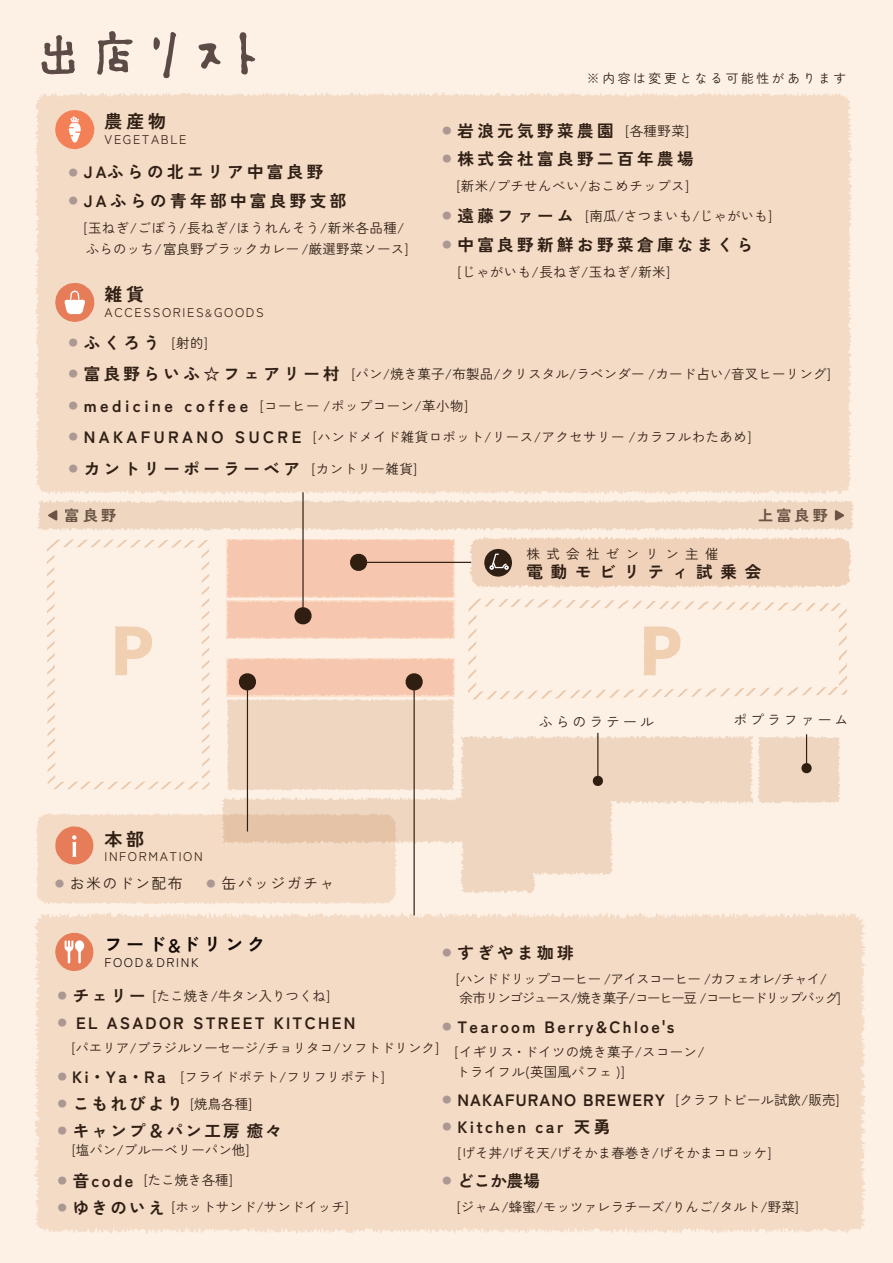
<style>
.page{position:relative;width:893px;height:1263px;background:#fdf0e4}
.page>*{position:absolute;margin:0;border:0;box-sizing:border-box;transform-origin:0 0}
.t1{font:700 18px "Zen Kaku Gothic New";letter-spacing:.21em;color:#130906}
.t2{font:700 18px "Zen Kaku Gothic New";color:#301f13}
.t3{font:700 18px "Zen Kaku Gothic New";color:#301e11}
.t4{font:700 16.5px "Zen Kaku Gothic New";letter-spacing:.21em;color:#301f14}
.t5{font:700 16.5px "Zen Kaku Gothic New";letter-spacing:.14em;color:#301f14}
.t6{font:700 16.5px "Zen Kaku Gothic New";letter-spacing:.07em;color:#301f14}
.t7{font:700 16.5px "Zen Kaku Gothic New";letter-spacing:.47em;color:#301f14}
.t8{font:15px "Zen Kaku Gothic New";letter-spacing:.09em;color:#301f14}
.t9{font:700 15px "Zen Kaku Gothic New";letter-spacing:.21em;color:#301f14}
.t10{font:13.95px "Zen Kaku Gothic New";letter-spacing:.21em;color:#301f14}
.t11{font:13.5px/19.5px "Zen Kaku Gothic New";letter-spacing:.01em;color:#301f14}
.t12{font:13.5px "Zen Kaku Gothic New";letter-spacing:.03em;color:#301f14}
.t13{font:13.5px/19.5px "Zen Kaku Gothic New";letter-spacing:-.05em;color:#301f14;text-align:center}
.t14{font:13.5px "Zen Kaku Gothic New";letter-spacing:.47em;color:#301f14}
.t15{font:12.75px "Zen Maru Gothic";letter-spacing:.21em;color:#301f14}
.t16{font:12.6px "Zen Kaku Gothic New";letter-spacing:.13em;color:#301f13}
.t17{font:12.6px "Zen Kaku Gothic New";letter-spacing:.13em;color:#301e11}
.t18{font:12.6px "Zen Kaku Gothic New";letter-spacing:.13em;color:#130906}
.s1{font-size:10.8px}
.s2{font-weight:400;font-size:13.5px}
.s3{font-family:"Koz Go Pr 6 N";font-size:9px;color:#ab9892}
.s4{font-weight:700;font-size:16.5px}
.s5{font-size:16.2px}
</style>
<div class="page">
<div style="left:34px;top:912px;width:832px;height:322px;background:#f3dbc6"></div>
<div style="left:35px;top:92px;width:817px;height:403px;background:#f3dbc6"></div>
<svg style="left:468px;top:598px;width:379px;height:101px"></svg>
<svg style="left:47px;top:539px;width:163px;height:250px"></svg>
<svg style="left:222px;top:736px;width:531px;height:157px;fill:#efd6c0"></svg>
<svg style="left:38px;top:500px;width:816px;height:31px;background:#efd8c3"></svg>
<svg style="left:758px;top:736px;width:82px;height:67px;background:#ecd4bf"></svg>
<hr style="left:806px;top:734px;width:1px;height:34px;background:#301e11">
<svg style="left:592px;top:775px;width:11px;height:11px"></svg>
<hr style="left:597px;top:733px;width:1px;height:51px;background:#301e11">
<svg style="left:55px;top:283px;width:39px;height:39px;background:#eda88e"></svg>
<svg style="left:55px;top:933px;width:38px;height:38px"></svg>
<svg style="left:55px;top:110px;width:39px;height:39px;background:#f5a384"></svg>
<hr style="left:302px;top:492px;width:2px;height:124px;background:#301e11">
<hr style="left:414px;top:682px;width:1px;height:233px;background:#301e11">
<hr style="left:247px;top:690px;width:1px;height:141px;background:#301e11">
<svg style="left:227px;top:658px;width:227px;height:132px;background:#edceb8"></svg>
<svg style="left:227px;top:539px;width:227px;height:100px;background:#f2c4ad"></svg>
<hr style="left:359px;top:562px;width:112px;height:1px;background:#301e11">
<svg style="left:41px;top:35px;width:34px;height:40px"></svg>
<svg style="left:97px;top:31px;width:36px;height:44px"></svg>
<svg style="left:239px;top:32px;width:17px;height:42px"></svg>
<svg style="left:198px;top:43px;width:23px;height:26px"></svg>
<svg style="left:153px;top:32px;width:24px;height:46px"></svg>
<svg style="left:36px;top:813px;width:361px;height:91px;background:#f0d4be"></svg>
<svg style="left:470px;top:537px;width:381px;height:51px;background:#ebcfb8"></svg>
<h1 class="t2" style="left:105px;top:111px;width:63px">農産物</h1>
<p class="t16" style="left:105px;top:132px;width:83px">VEGETABLE</p>
<p class="t4" style="left:69px;top:162px;width:256px"><sup>●</sup> JAふらの北エリア中富良野</p>
<p class="t4" style="left:69px;top:191px;width:279px"><sup>●</sup> JAふらの青年部中富良野支部</p>
<p class="t11" style="left:84px;top:217px;width:326px;line-height:21px">[玉ねぎ/ごぼう/長ねぎ/ほうれんそう/新米各品種/ふらのッち/富良野ブラックカレー/厳選野菜ソース]</p>
<h1 class="t2" style="left:105px;top:283px;width:41px">雑貨</h1>
<p class="t16" style="left:105px;top:305px;width:161px">ACCESSORIES<span class="s1">&amp;</span>GOODS</p>
<p class="t15" style="left:587px;top:70px;width:261px">※内容は変更となる可能性があります</p>
<p class="t4" style="left:442px;top:120px;width:248px"><sup>●</sup> 岩浪元気野菜農園 <span class="s2">[各種野菜]</span></p>
<p class="t4" style="left:442px;top:149px;width:252px"><sup>●</sup> 株式会社富良野二百年農場</p>
<p class="t12" style="left:442px;top:178px;width:248px">　[新米/プチせんべい/おこめチップス]</p>
<p class="t11" style="left:442px;top:206px;width:331px"><span class="s3">●</span> <span class="s4">遠藤ファーム</span> [南瓜/さつまいも/じゃがいも]</p>
<p class="t4" style="left:442px;top:234px;width:312px"><sup>●</sup> 中富良野新鮮お野菜倉庫なまくら</p>
<p class="t12" style="left:458px;top:264px;width:214px">[じゃがいも/長ねぎ/玉ねぎ/新米]</p>
<p class="t4" style="left:69px;top:332px;width:141px"><sup>●</sup> ふくろう <span class="s2">[射的]</span></p>
<p class="t11" style="left:69px;top:364px;width:763px"><span class="s3">●</span> <span class="s4">富良野らいふ☆ フェアリー村</span> [パン/焼き菓子/布製品/クリスタル/ラベンダー /カード占い/音叉ヒーリング]</p>
<p class="t12" style="left:69px;top:398px;width:401px"><span class="s3">●</span> <span class="s4">med ici ne coffee</span> [コーヒー /ポップコーン/革小物]</p>
<p class="t12" style="left:69px;top:429px;width:684px"><span class="s3">●</span> <span class="s4">NAKAFU RANO SUCRE</span> [ハンドメイド雑貨ロボット/リース/アクセサリー /カラフルわたあめ]</p>
<p class="t4" style="left:69px;top:458px;width:350px"><sup>●</sup> カントリーポーラーベア <span class="s2">[カントリー雑貨]</span></p>
<p class="t9" style="left:65px;top:506px;width:53px">富良野</p>
<p class="t9" style="left:758px;top:506px;width:71px">上富良野</p>
<p class="t14" style="left:527px;top:546px;width:193px">株式会社ゼンリン主催</p>
<p class="t7" style="left:527px;top:561px;width:236px">電動モビリティ試乗会</p>
<h1 class="t3" style="left:105px;top:828px;width:41px">本部</h1>
<p class="t17" style="left:105px;top:849px;width:100px">INFORMATION</p>
<p class="t8" style="left:55px;top:875px;width:129px"><sup>●</sup> お米のドン配布</p>
<p class="t8" style="left:207px;top:875px;width:129px"><sup>●</sup> 缶バッジガチャ</p>
<p class="t10" style="left:539px;top:713px;width:117px">ふらのラテール</p>
<p class="t10" style="left:733px;top:712px;width:117px">ポプラファーム</p>
<h1 class="t1" style="left:105px;top:933px;width:162px">フード<span class="s5">＆</span>ドリンク</h1>
<p class="t18" style="left:105px;top:955px;width:96px">FOOD<span class="s1">＆</span>DRINK</p>
<p class="t4" style="left:442px;top:943px;width:133px"><sup>●</sup> すぎやま珈琲</p>
<p class="t13" style="left:442px;top:969px;width:400px">[ハンドドリップコーヒー /アイスコーヒー /カフェオレ/チャイ/<br>　 余市リンゴジュース/焼き菓子/コーヒー豆 /コーヒードリップバッグ]</p>
<p class="t5" style="left:442px;top:1016px;width:233px"><sup>●</sup> Tearoom Berry&amp;Chloe＇s</p>
<p class="t11" style="left:442px;top:1042px;width:264px;text-indent:12px">[イギリス・ドイツの焼き菓子/スコーン/　トライフル(英国風パフェ )]</p>
<p class="t6" style="left:442px;top:1090px;width:399px"><sup>●</sup> NAKAFURANO BREWERY <span class="s2">[クラフトビール試飲/販売]</span></p>
<p class="t5" style="left:442px;top:1117px;width:169px"><sup>●</sup> Kitchen car 天勇</p>
<p class="t11" style="left:458px;top:1143px;width:315px">[げそ丼/げそ天/げそかま春巻き/げそかまコロッケ]</p>
<p class="t4" style="left:442px;top:1171px;width:99px"><sup>●</sup> どこか農場</p>
<p class="t11" style="left:457px;top:1197px;width:344px">[ジャム/蜂蜜/モッツァレラチーズ/りんご/タルト/野菜]</p>
<p class="t11" style="left:58px;top:986px;width:274px"><span class="s3">●</span> <span class="s4">チェリー</span> [たこ焼き/牛タン入りつくね]</p>
<p class="t5" style="left:58px;top:1013px;width:299px"><sup>●</sup> EL ASADOR STREET KITCHEN</p>
<p class="t11" style="left:58px;top:1039px;width:383px">　[パエリア/ブラジルソーセージ/チョリタコ/ソフトドリンク]</p>
<p class="t11" style="left:58px;top:1067px;width:329px"><span class="s3">●</span> <span class="s4">Ki・Ya・Ra</span> [フライドポテト/フリフリポテト]</p>
<p class="t4" style="left:58px;top:1094px;width:196px"><sup>●</sup> こもれびより <span class="s2">[焼鳥各種]</span></p>
<p class="t5" style="left:58px;top:1121px;width:226px"><sup>●</sup> キャンプ＆パン工房癒々</p>
<p class="t11" style="left:72px;top:1141px;width:179px">[塩パン/ブルーベリーパン他]</p>
<p class="t11" style="left:58px;top:1171px;width:176px"><span class="s3">●</span> <span class="s4">音code</span> [たこ焼き各種]</p>
<p class="t11" style="left:58px;top:1198px;width:293px"><span class="s3">●</span> <span class="s4">ゆきのいえ</span> [ホットサンド/サンドイッチ]</p>
</div>
